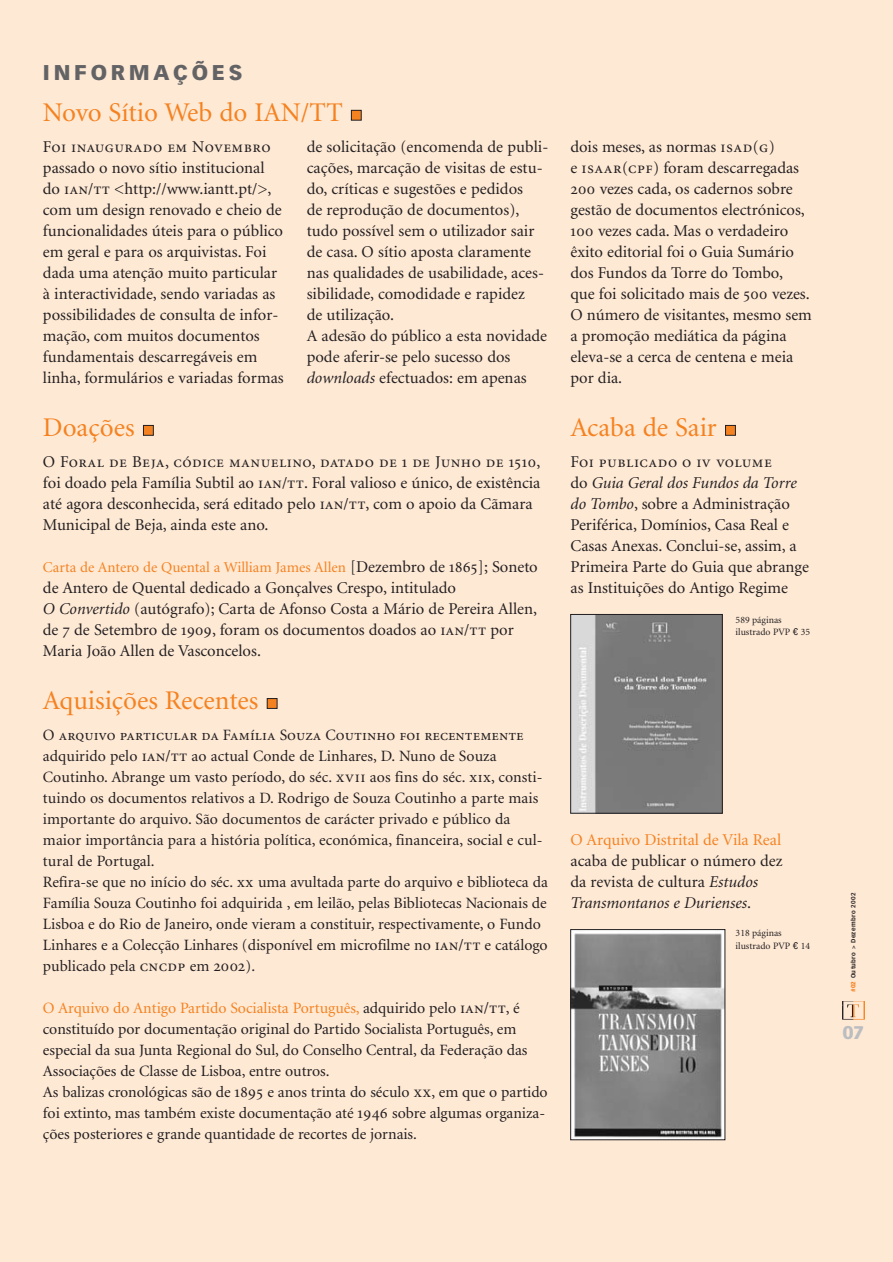
<style>
.page{position:relative;width:893px;height:1262px;background:#fff}
.page>*{position:absolute;margin:0;border:0;box-sizing:border-box;transform-origin:0 0}
.t1{font:27px "Minion";color:#f58220}
.t2{font:900 21px "Vectora LH";letter-spacing:.175em;color:#636366}
.t3{font:900 18px "Vectora LH";color:#bcbdc0}
.t4{font:16.5px/21px "Minion";color:#231f20}
.t5{font:16.5px "Minion Regular SC";letter-spacing:.025em;color:#231f20}
.t6{font:16.5px "Minion";color:#f58220}
.t7{font:15.75px/21px "Minion";color:#231f20}
.t8{font:15.75px "Minion Regular SC";letter-spacing:.005em;color:#231f20}
.t9{font:15px "Minion";color:#f58220}
.t10{font:9.75px/12.6px "Minion";color:#231f20}
.t11{font:700 6px "Vectora LH";letter-spacing:.06em;color:#231f20}
.s1{font-family:"Minion Regular SC"}
.s2{font-style:italic}
.s3{font-family:"Minion"}
.s4{font-size:16.5px;color:#231f20}
.s5{font-family:"Minion Regular SC";font-size:16.5px;color:#231f20}
.s6{font-family:"Minion Regular SC";font-size:16.5px}
.s7{color:#f58220}
.s8{font-family:"Euro Font"}
.s9{font-weight:900;color:#f58220}
</style>
<div class="page">
<div style="left:0;top:0;width:892px;height:1261px;background:#fee9d5"></div>
<img style="left:842px;top:1001px;width:23px;height:19px">
<div style="left:351px;top:110px;width:10px;height:10px;background:#f58220"></div>
<div style="left:351px;top:110px;width:10px;height:11px;border:1px solid #231f20"></div>
<div style="left:725px;top:425px;width:10px;height:10px;background:#f58220"></div>
<div style="left:725px;top:425px;width:10px;height:11px;border:1px solid #231f20"></div>
<div style="left:143px;top:425px;width:10px;height:10px;background:#f58220"></div>
<div style="left:143px;top:425px;width:11px;height:11px;border:1px solid #231f20"></div>
<div style="left:267px;top:698px;width:10px;height:10px;background:#f58220"></div>
<div style="left:267px;top:698px;width:10px;height:11px;border:1px solid #231f20"></div>
<img style="left:572px;top:616px;width:148px;height:195px">
<div style="left:570px;top:614px;width:152px;height:199px;border:1px solid #231f20"></div>
<img style="left:572px;top:931px;width:151px;height:207px">
<div style="left:570px;top:929px;width:155px;height:211px;border:1px solid #231f20"></div>
<p class="t2" style="left:43px;top:64px;width:201px">INFORMAÇÕES</p>
<h1 class="t1" style="left:43px;top:101px;width:301px">Novo Sítio Web do IAN/TT</h1>
<p class="t5" style="left:43px;top:140px;width:229px">Foi inaugurado em Novembro</p>
<p class="t4" style="left:43px;top:159px;width:242px">passado o novo sítio institucional do <span class="s1">ian/tt</span> &lt;http://www.iantt.pt/&gt;, com um design renovado e cheio de funcionalidades úteis para o público em geral e para os arquivistas. Foi dada uma atenção muito particular à interactividade, sendo variadas as possibilidades de consulta de infor&shy;mação, com muitos documentos fundamentais descarregáveis em linha, formulários e variadas formas</p>
<p class="t4" style="left:307px;top:138px;width:243px">de solicitação (encomenda de publi&shy;cações, marcação de visitas de estu&shy;do, críticas e sugestões e pedidos<br>de reprodução de documentos), tudo possível sem o utilizador sair de casa. O sítio aposta claramente nas qualidades de usabilidade, aces&shy;sibilidade, comodidade e rapidez<br>de utilização.<br>A adesão do público a esta novidade pode aferir-se pelo sucesso dos <span class="s2">downloads</span> efectuados: em apenas</p>
<p class="t4" style="left:570px;top:138px;width:243px">dois meses, as normas <span class="s1">isad(g)<br></span>e <span class="s1">isaar</span>(<span class="s1">cpf</span>) foram descarregadas<br><span class="s1">200</span> vezes cada, os cadernos sobre gestão de documentos electrónicos,<br><span class="s1">100</span> vezes cada. Mas o verdadeiro êxito editorial foi o Guia Sumário dos Fundos da Torre do Tombo,<br>que foi solicitado mais de <span class="s1">500</span> vezes.<br>O número de visitantes, mesmo sem a promoção mediática da página eleva-se a cerca de centena e meia por dia.</p>
<h1 class="t1" style="left:43px;top:416px;width:93px">Doações</h1>
<h1 class="t1" style="left:570px;top:416px;width:148px">Acaba de Sair</h1>
<p class="t5" style="left:43px;top:455px;width:499px">O Foral de Beja, códice manuelino, datado de 1 de Junho de 1510<span class="s3">,</span></p>
<p class="t4" style="left:43px;top:474px;width:499px">foi doado pela Família Subtil ao <span class="s1">ian/tt</span>. Foral valioso e único, de existência até agora desconhecida, será editado pelo <span class="s1">ian/tt</span>, com o apoio da Cãmara<br>Municipal de Beja, ainda este ano.</p>
<p class="t9" style="left:43px;top:561px;width:496px">Carta de Antero de Quental a William James Allen <span class="s4">[Dezembro de</span> <span class="s5">1865</span><span class="s4">]; Soneto</span></p>
<p class="t4" style="left:43px;top:579px;width:495px">de Antero de Quental dedicado a Gonçalves Crespo, intitulado<br><span class="s2">O Convertido</span> (autógrafo); Carta de Afonso Costa a Mário de Pereira Allen, de <span class="s1">7</span> de Setembro de <span class="s1">1909</span>, foram os documentos doados ao <span class="s1">ian/tt</span> por Maria João Allen de Vasconcelos.</p>
<h1 class="t1" style="left:43px;top:689px;width:217px">Aquisições Recentes</h1>
<p class="t8" style="left:43px;top:729px;width:482px">O arquivo particular da Família Souza Coutinho foi recentemente</p>
<p class="t7" style="left:43px;top:747px;width:506px">adquirido pelo <span class="s6">ian/tt</span> ao actual Conde de Linhares, D. Nuno de Souza Coutinho. Abrange um vasto período, do séc. <span class="s6">xvii</span> aos fins do séc. <span class="s1">xix</span>, consti&shy;tuindo os documentos relativos a D. Rodrigo de Souza Coutinho a parte mais importante do arquivo. São documentos de carácter privado e público da maior importância para a história política, económica, financeira, social e cul&shy;tural de Portugal.<br>Refira-se que no início do séc. <span class="s1">xx</span> uma avultada parte do arquivo e biblioteca da Família Souza Coutinho foi adquirida , em leilão, pelas Bibliotecas Nacionais de Lisboa e do Rio de Janeiro, onde vieram a constituir, respectivamente, o Fundo Linhares e a Colecção Linhares (disponível em microfilme no <span class="s6">ian/tt</span> e catálogo publicado pela <span class="s6">cncdp</span> em <span class="s6">2002</span>).</p>
<p class="t7" style="left:43px;top:999px;width:506px"><span class="s7">O Arquivo do Antigo Partido Socialista Português,</span> adquirido pelo <span class="s6">ian/tt</span>, é constituído por documentação original do Partido Socialista Português, em especial da sua Junta Regional do Sul, do Conselho Central, da Federação das Associações de Classe de Lisboa, entre outros.<br>As balizas cronológicas são de <span class="s6">1895</span> e anos trinta do século <span class="s6">xx</span>, em que o partido foi extinto, mas também existe documentação até <span class="s6">1946</span> sobre algumas organiza&shy;ções posteriores e grande quantidade de recortes de jornais.</p>
<p class="t5" style="left:570px;top:455px;width:203px">Foi publicado o iv volume</p>
<p class="t4" style="left:570px;top:474px;width:240px">do <span class="s2">Guia Geral dos Fundos da Torre do Tombo</span>, sobre a Administração Periférica, Domínios, Casa Real e Casas Anexas. Conclui-se, assim, a Primeira Parte do Guia que abrange as Instituições do Antigo Regime</p>
<p class="t10" style="left:735px;top:614px;width:76px">589 páginas ilustrado PVP <span class="s8">e</span> 35</p>
<p class="t6" style="left:570px;top:833px;width:212px">O Arquivo Distrital de Vila Real</p>
<p class="t4" style="left:570px;top:852px;width:213px">acaba de publicar o número dez da revista de cultura <span class="s2">Estudos<br>Transmontanos e Durienses</span>.</p>
<p class="t10" style="left:735px;top:927px;width:76px">318 páginas ilustrado PVP <span class="s8">e</span> 14</p>
<p class="t11" style="left:850px;top:992px;width:101px;rotate:-90deg"><span class="s9">#02</span> Outubro &gt; Dezembro 2002</p>
<p class="t3" style="left:842px;top:1025px;width:23px">07</p>
</div>
